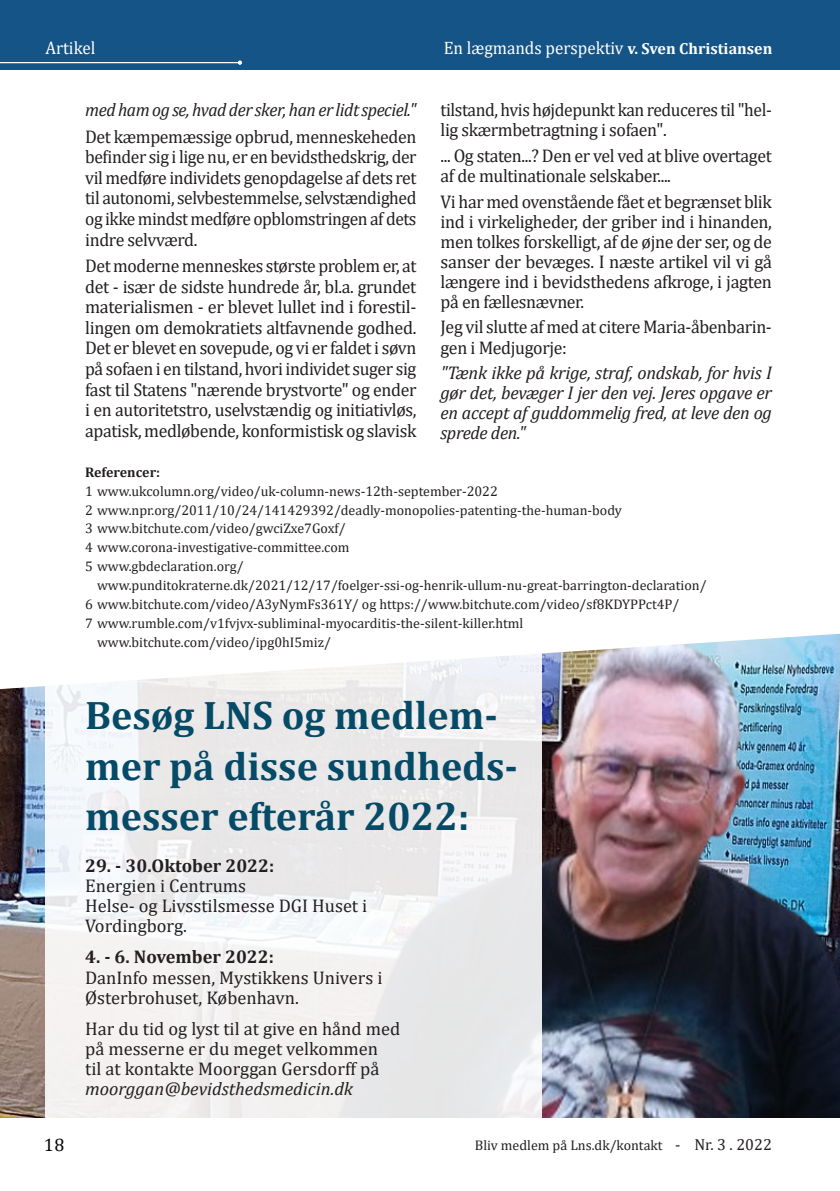
<style>
.page{position:relative;width:840px;height:1191px;background:#fff}
.page>*{position:absolute;margin:0;border:0;box-sizing:border-box;transform-origin:0 0}
.Overskrift{font:700 40px/50.2px "Cambria";color:#054a66}
.Brødtekst{font:18.4px/20px "Cambria";letter-spacing:-.02em;color:#231f20;text-align:justify}
.Brødtekst-2{font:18.4px/20.6px "Cambria";letter-spacing:-.02em;color:#231f20;text-align:justify;scale:.96 1}
.Brødtekst-3{font:18.4px/20px "Cambria";color:#231f20}
.Brødtekst-4{font:italic 18.4px/20px "Cambria";letter-spacing:-.02em;color:#231f20;text-align:justify}
.Brødtekst-5{font:18.4px/20px "Cambria";letter-spacing:-.02em;color:#231f20;scale:.95 1}
.Brødtekst-6{font:italic 18.4px "Cambria";letter-spacing:-.02em;color:#231f20;scale:.95 1}
.Skrevet_af_-_venstre{font:18px "Cambria";color:#fff;scale:.95 1}
.Top___-___VENSTRE{font:18px "Cambria";color:#fff;scale:.95 1}
.t1{font:18px "Cambria";color:#000}
.Brødtekst-7{font:14px "Cambria";color:#231f20}
.Brødtekst-8{font:700 14px "Cambria";color:#231f20}
.s1{font-weight:700;font-size:16px}
.s2{font-weight:700}
.s3{font-style:italic}
.s4{font-size:16px}
</style>
<div class="page">
<img style="left:0;top:689px;width:839px;height:429px">
<svg style="left:45px;top:689px;width:496px;height:429px;fill:#edecec"></svg>
<svg style="left:2px;top:633px;width:837px;height:56px"></svg>
<div style="left:0;top:0;width:839px;height:70px;background:#145486"></div>
<hr style="left:0;top:62px;width:240px;height:1px;background:#fff">
<svg style="left:238px;top:61px;width:4px;height:4px"></svg>
<p class="Top___-___VENSTRE" style="left:45px;top:37px;width:54px">Artikel</p>
<p class="Skrevet_af_-_venstre" style="left:443px;top:37px;width:347px">En lægmands perspektiv <span class="s1">v. Sven Christiansen</span></p>
<p class="Brødtekst-6" style="left:85px;top:97px;width:350px">med ham og se, hvad der sker, han er lidt speciel."</p>
<p class="Brødtekst" style="left:85px;top:126px;width:333px;line-height:20.6px">Det kæmpemæssige opbrud, menneskeheden befinder sig i lige nu, er en bevidsthedskrig, der vil medføre individets genopdagelse af dets ret til autonomi, selvbestemmelse, selvstændighed og ikke mindst medføre opblomstringen af dets indre selvværd.</p>
<p class="Brødtekst-2" style="left:85px;top:255px;width:346px">Det moderne menneskes største problem er, at det - især de sidste hundrede år, bl.a. grundet materialismen - er blevet lullet ind i forestil&shy;lingen om demokratiets altfavnende godhed.<br>Det er blevet en sovepude, og vi er faldet i søvn på sofaen i en tilstand, hvori individet suger sig fast til Statens "nærende brystvorte" og ender i en autoritetstro, uselvstændig og initiativløs, apatisk, medløbende, konformistisk og slavisk</p>
<p class="Brødtekst-5" style="left:440px;top:100px;width:350px">tilstand, hvis højdepunkt kan reduceres til "hel&shy;lig skærmbetragtning i sofaen".</p>
<p class="Brødtekst" style="left:440px;top:146px;width:332px">... Og staten...? Den er vel ved at blive overtaget af de multinationale selskaber....</p>
<p class="Brødtekst" style="left:440px;top:191px;width:333px">Vi har med ovenstående fået et begrænset blik ind i virkeligheder, der griber ind i hinanden, men tolkes forskelligt, af de øjne der ser, og de sanser der bevæges. I næste artikel vil vi gå længere ind i bevidsthedens afkroge, i jagten på en fællesnævner.</p>
<p class="Brødtekst" style="left:440px;top:317px;width:332px">Jeg vil slutte af med at citere Maria-åbenbarin&shy;gen i Medjugorje:</p>
<p class="Brødtekst-4" style="left:440px;top:362px;width:333px">"Tænk ikke på krige, straf, ondskab, for hvis I gør det, bevæger I jer den vej. Jeres opgave er en accept af guddommelig fred, at leve den og sprede den."</p>
<p class="Brødtekst-8" style="left:85px;top:462px;width:76px">Referencer:</p>
<p class="Brødtekst-7" style="left:85px;top:483px;width:414px">1 www.ukcolumn.org/video/uk-column-news-12th-september-2022</p>
<p class="Brødtekst-7" style="left:85px;top:501px;width:538px">2 www.npr.org/2011/10/24/141429392/deadly-monopolies-patenting-the-human-body</p>
<p class="Brødtekst-7" style="left:85px;top:520px;width:262px">3 www.bitchute.com/video/gwciZxe7Goxf/</p>
<p class="Brødtekst-7" style="left:85px;top:539px;width:266px">4 www.corona-investigative-committee.com</p>
<p class="Brødtekst-7" style="left:85px;top:558px;width:160px">5 www.gbdeclaration.org/</p>
<p class="Brødtekst-7" style="left:97px;top:577px;width:610px">www.punditokraterne.dk/2021/12/17/foelger-ssi-og-henrik-ullum-nu-great-barrington-declaration/</p>
<p class="Brødtekst-7" style="left:85px;top:596px;width:595px">6 www.bitchute.com/video/A3yNymFs361Y/ og https://www.bitchute.com/video/sf8KDYPPct4P/</p>
<p class="Brødtekst-7" style="left:85px;top:614px;width:439px">7 www.rumble.com/v1fvjvx-subliminal-myocarditis-the-silent-killer.html</p>
<p class="Brødtekst-7" style="left:97px;top:633px;width:235px">www.bitchute.com/video/ipg0hI5miz/</p>
<p class="Overskrift" style="left:85px;top:689px;width:434px">Besøg LNS og medlem&shy;mer på disse sundheds&shy;messer efterår 2022:</p>
<p class="Brødtekst-3" style="left:85px;top:855px;width:283px"><span class="s2">29. - 30.Oktober 2022:<br></span>Energien i Centrums<br>Helse- og Livsstilsmesse DGI Huset i<br>Vordingborg.</p>
<p class="Brødtekst-3" style="left:85px;top:947px;width:299px"><span class="s2">4. - 6. November 2022:<br></span>DanInfo messen, Mystikkens Univers i<br>Østerbrohuset, København.</p>
<p class="Brødtekst-3" style="left:85px;top:1018px;width:316px">Har du tid og lyst til at give en hånd med på messerne er du meget velkommen<br>til at kontakte Moorggan Gersdorff på <span class="s3">moorggan@bevidsthedsmedicin.dk</span></p>
<p class="t1" style="left:44px;top:1134px;width:22px">18</p>
<p class="Brødtekst-7" style="left:474px;top:1136px;width:298px">Bliv medlem på Lns.dk/kontakt <span class="s4">- Nr. 3 . 2022</span></p>
</div>
